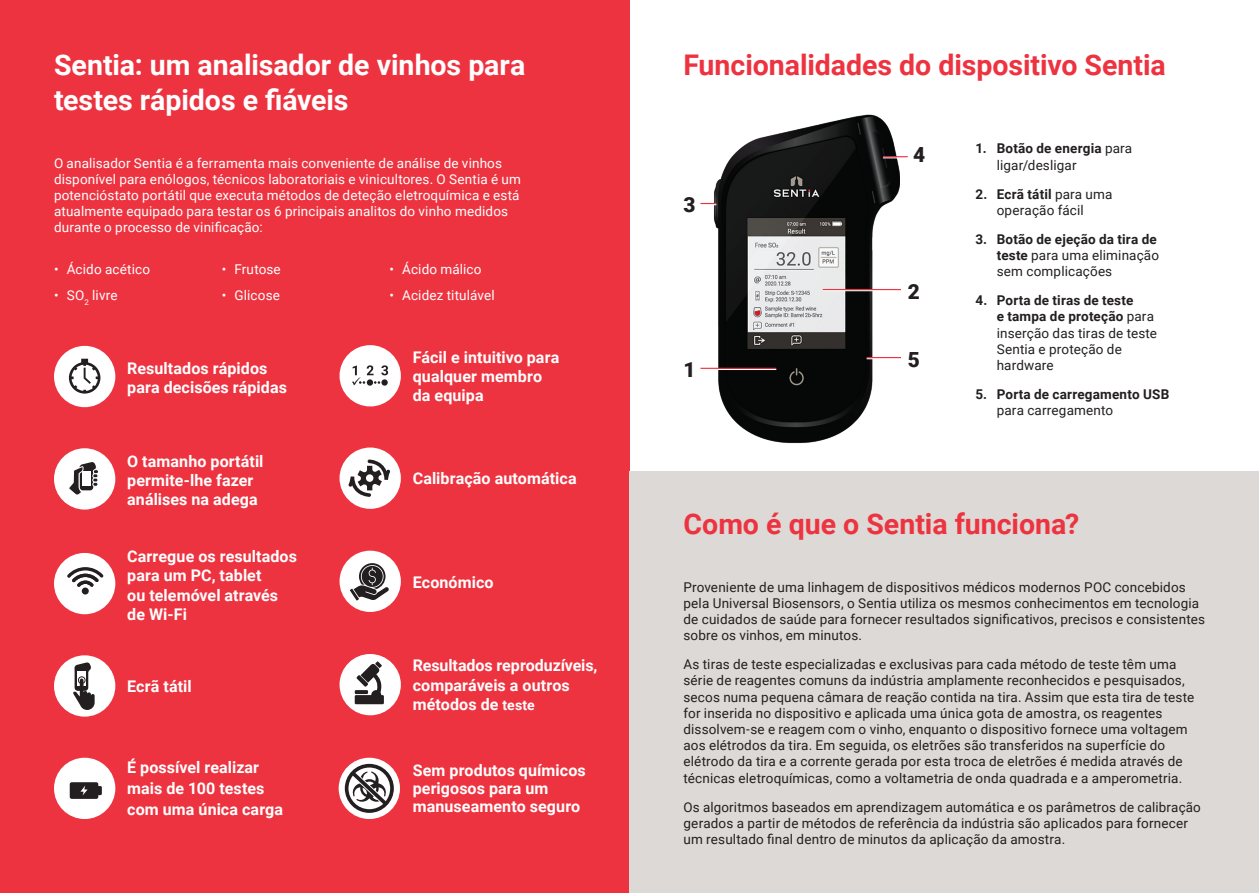
<style>
.page{position:relative;width:1259px;height:893px;background:#fff}
.page>*{position:absolute;margin:0;border:0;box-sizing:border-box;transform-origin:0 0}
.t1{font:700 28.5px "Roboto";color:#ee3340}
.t2{font:700 28.5px/34.2px "Roboto";color:#fff}
.t3{font:900 20.85px "Roboto";color:#231f20}
.t4{font:700 16.05px/19.2px "Roboto";letter-spacing:.005em;color:#fff}
.t5{font:13.5px/16.2px "Roboto";letter-spacing:.01em;color:#231f20}
.t6{font:13.5px/16.2px "Roboto";letter-spacing:.01em;color:#fff}
.t7{font:700 13.5px "Roboto";letter-spacing:.015em;color:#231f20}
.s1{font-size:14.1px}
.s2{font-weight:700}
</style>
<div class="page">
<div style="left:0;top:0;width:629px;height:893px;background:#ee3340"></div>
<div style="left:54px;top:346px;width:61px;height:61px;background:#fff;border-radius:50%"></div>
<div style="left:54px;top:448px;width:61px;height:62px;background:#fff;border-radius:50%"></div>
<div style="left:54px;top:553px;width:61px;height:61px;background:#fff;border-radius:50%"></div>
<div style="left:54px;top:655px;width:61px;height:62px;background:#fff;border-radius:50%"></div>
<div style="left:54px;top:758px;width:61px;height:61px;background:#fff;border-radius:50%"></div>
<div style="left:339px;top:758px;width:61px;height:61px;background:#fff;border-radius:50%"></div>
<div style="left:339px;top:345px;width:62px;height:61px;background:#fff;border-radius:50%"></div>
<div style="left:339px;top:448px;width:62px;height:61px;background:#fff;border-radius:50%"></div>
<div style="left:339px;top:551px;width:62px;height:61px;background:#fff;border-radius:50%"></div>
<div style="left:339px;top:654px;width:62px;height:61px;background:#fff;border-radius:50%"></div>
<svg style="left:69px;top:462px;width:30px;height:33px"></svg>
<svg style="left:67px;top:567px;width:36px;height:20px"></svg>
<div style="left:82px;top:587px;width:7px;height:7px;background:#231f20;border-radius:50%"></div>
<svg style="left:68px;top:658px;width:31px;height:52px"></svg>
<div style="left:78px;top:676px;width:8px;height:8px;border:1px solid #231f20;border-radius:50%"></div>
<svg style="left:352px;top:365px;width:36px;height:20px"></svg>
<svg style="left:70px;top:782px;width:32px;height:17px"></svg>
<svg style="left:348px;top:459px;width:42px;height:38px"></svg>
<svg style="left:355px;top:661px;width:29px;height:43px"></svg>
<svg style="left:345px;top:764px;width:49px;height:49px"></svg>
<svg style="left:69px;top:359px;width:31px;height:35px"></svg>
<svg style="left:350px;top:563px;width:39px;height:38px"></svg>
<div style="left:629px;top:472px;width:630px;height:421px;background:#dcd9d6"></div>
<img style="left:709px;top:114px;width:190px;height:330px">
<hr style="left:700px;top:369px;width:76px;height:1px;background:#fff">
<hr style="left:822px;top:290px;width:79px;height:1px;background:#fff">
<hr style="left:866px;top:358px;width:35px;height:1px;background:#fff">
<hr style="left:700px;top:368px;width:76px;height:1px;background:#ee3340">
<svg style="left:883px;top:156px;width:24px;height:2px"></svg>
<svg style="left:700px;top:203px;width:16px;height:2px"></svg>
<hr style="left:822px;top:289px;width:79px;height:1px;background:#ee3340">
<hr style="left:866px;top:357px;width:35px;height:1px;background:#ee3340">
<h1 class="t2" style="left:54px;top:47px;width:473px">Sentia: um analisador de vinhos para testes rápidos e fiáveis</h1>
<p class="t6" style="left:54px;top:154px;width:468px">O analisador Sentia é a ferramenta mais conveniente de análise de vinhos disponível para enólogos, técnicos laboratoriais e vinicultores. O Sentia é um potencióstato portátil que executa métodos de deteção eletroquímica e está atualmente equipado para testar os 6 principais analitos do vinho medidos durante o processo de vinificação:</p>
<p class="t6" style="left:54px;top:261px;width:98px">• Ácido acético</p>
<p class="t6" style="left:54px;top:287px;width:65px">• SO<sub>2</sub> livre</p>
<p class="t6" style="left:389px;top:261px;width:94px">• Ácido málico</p>
<p class="t6" style="left:389px;top:287px;width:107px">• Acidez titulável</p>
<p class="t6" style="left:222px;top:261px;width:61px">• Frutose</p>
<p class="t6" style="left:222px;top:287px;width:60px">• Glicose</p>
<p class="t4" style="left:127px;top:358px;width:161px">Resultados rápidos para decisões rápidas</p>
<p class="t4" style="left:127px;top:451px;width:138px">O tamanho portátil permite-lhe fazer análises na adega</p>
<p class="t4" style="left:127px;top:546px;width:171px">Carregue os resultados para um PC, tablet<br>ou telemóvel através de Wi-Fi</p>
<p class="t4" style="left:127px;top:676px;width:66px">Ecrã tátil</p>
<p class="t4" style="left:127px;top:756px;width:157px;line-height:21px">É possível realizar mais de 100 testes com uma única carga</p>
<p class="t4" style="left:413px;top:347px;width:148px">Fácil e intuitivo para qualquer membro da equipa</p>
<p class="t4" style="left:413px;top:468px;width:165px">Calibração automática</p>
<p class="t4" style="left:413px;top:572px;width:82px">Económico</p>
<p class="t4" style="left:413px;top:655px;width:186px">Resultados reproduzíveis, comparáveis a outros métodos de <span class="s1">teste</span></p>
<p class="t4" style="left:413px;top:761px;width:174px;line-height:18px">Sem produtos químicos perigosos para um manuseamento seguro</p>
<h1 class="t1" style="left:683px;top:45px;width:484px">Funcionalidades do dispositivo Sentia</h1>
<h2 class="t3" style="left:683px;top:190px;width:14px">3</h2>
<h2 class="t3" style="left:683px;top:355px;width:14px">1</h2>
<h2 class="t3" style="left:913px;top:140px;width:14px">4</h2>
<h2 class="t3" style="left:907px;top:277px;width:14px">2</h2>
<h2 class="t3" style="left:907px;top:345px;width:14px">5</h2>
<p class="t5" style="left:996px;top:140px;width:137px;text-indent:-21px"><span class="s2">1. Botão de energia</span> para ligar/desligar</p>
<p class="t5" style="left:975px;top:185px;width:138px;text-align:center"><span class="s2">2. Ecrã tátil</span> para uma operação fácil</p>
<p class="t5" style="left:996px;top:230px;width:164px;text-indent:-21px"><span class="s2">3. Botão de ejeção da tira de teste</span> para uma eliminação sem complicações</p>
<p class="t5" style="left:996px;top:292px;width:162px;text-indent:-21px"><span class="s2">4. Porta de tiras de teste<br>e tampa de proteção</span> para inserção das tiras de teste<br>Sentia e proteção de hardware</p>
<p class="t7" style="left:975px;top:385px;width:195px">5. Porta de carregamento USB</p>
<p class="t5" style="left:996px;top:402px;width:118px">para carregamento</p>
<h1 class="t1" style="left:683px;top:504px;width:397px">Como é que o Sentia funciona?</h1>
<p class="t5" style="left:683px;top:578px;width:523px">Proveniente de uma linhagem de dispositivos médicos modernos POC concebidos pela Universal Biosensors, o Sentia utiliza os mesmos conhecimentos em tecnologia de cuidados de saúde para fornecer resultados significativos, precisos e consistentes sobre os vinhos, em minutos.</p>
<p class="t5" style="left:683px;top:656px;width:512px">As tiras de teste especializadas e exclusivas para cada método de teste têm uma série de reagentes comuns da indústria amplamente reconhecidos e pesquisados, secos numa pequena câmara de reação contida na tira. Assim que esta tira de teste for inserida no dispositivo e aplicada uma única gota de amostra, os reagentes dissolvem-se e reagem com o vinho, enquanto o dispositivo fornece uma voltagem aos elétrodos da tira. Em seguida, os eletrões são transferidos na superfície do elétrodo da tira e a corrente gerada por esta troca de eletrões é medida através de técnicas eletroquímicas, como a voltametria de onda quadrada e a amperometria.</p>
<p class="t5" style="left:683px;top:798px;width:519px">Os algoritmos baseados em aprendizagem automática e os parâmetros de calibração gerados a partir de métodos de referência da indústria são aplicados para fornecer um resultado final dentro de minutos da aplicação da amostra.</p>
</div>
